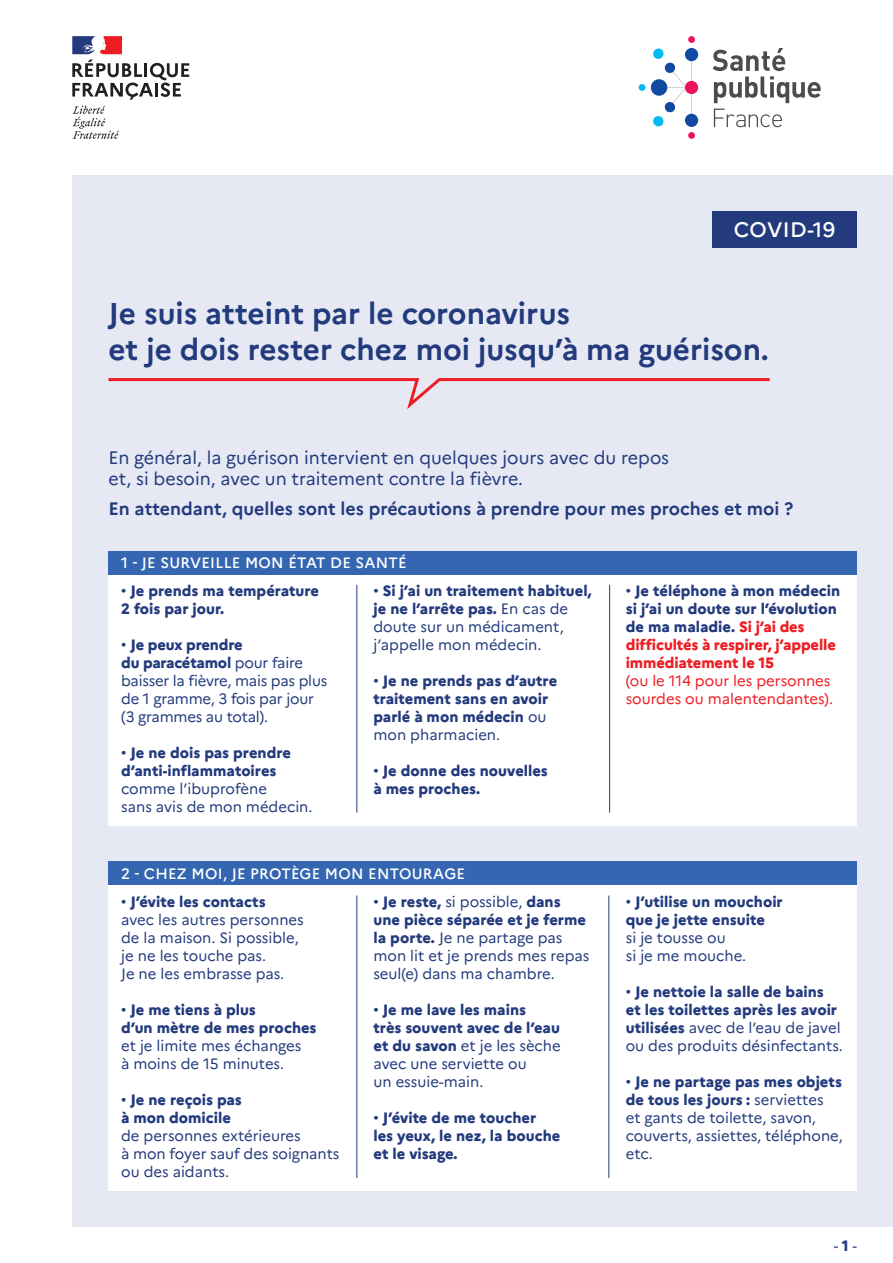
<style>
.page{position:relative;width:893px;height:1263px;background:#fff}
.page>*{position:absolute;margin:0;border:0;box-sizing:border-box;transform-origin:0 0}
.t1{font:700 30px/36px "Marianne";color:#233b7d}
.t2{font:500 21px "Marianne";letter-spacing:.02em;color:#fff}
.t3{font:18px/21px "Marianne";color:#233b7d}
.t4{font:700 18px "Marianne";color:#233b7d}
.t5{font:15px/18px "Marianne";color:#233b7d}
.t6{font:800 15px/18px "Marianne";color:#233b7d}
.t7{font:500 15px "Marianne";letter-spacing:.02em;color:#fff}
.t8{font:15px/18px "Marianne";color:#ee1d23}
.s1{font-weight:400}
.s2{font-weight:800}
.s3{color:#ee1d23}
</style>
<div class="page">
<div style="left:72px;top:175px;width:821px;height:1052px;background:#e6e9f4"></div>
<svg style="left:72px;top:106px;width:47px;height:33px"></svg>
<svg style="left:72px;top:36px;width:117px;height:64px"></svg>
<svg style="left:691px;top:61px;width:1px;height:20px"></svg>
<svg style="left:691px;top:94px;width:1px;height:20px"></svg>
<div style="left:685px;top:114px;width:13px;height:13px;background:#114aa0;border-radius:50%"></div>
<div style="left:685px;top:48px;width:13px;height:13px;background:#114aa0;border-radius:50%"></div>
<div style="left:685px;top:81px;width:13px;height:13px;background:#ed1160;border-radius:50%"></div>
<div style="left:639px;top:84px;width:6px;height:7px;background:#00baf1;border-radius:50%"></div>
<svg style="left:652px;top:48px;width:33px;height:79px"></svg>
<div style="left:688px;top:132px;width:7px;height:7px;background:#ed1160;border-radius:50%"></div>
<div style="left:688px;top:36px;width:7px;height:7px;background:#ed1160;border-radius:50%"></div>
<svg style="left:713px;top:48px;width:108px;height:55px"></svg>
<svg style="left:714px;top:109px;width:68px;height:18px"></svg>
<div style="left:108px;top:574px;width:749px;height:251px;background:#fff"></div>
<div style="left:108px;top:885px;width:749px;height:306px;background:#fff"></div>
<svg style="left:108px;top:378px;width:662px;height:31px"></svg>
<hr style="left:356px;top:895px;width:1px;height:283px;background:#233b7d">
<hr style="left:356px;top:585px;width:1px;height:228px;background:#233b7d">
<hr style="left:609px;top:585px;width:1px;height:228px;background:#233b7d">
<hr style="left:608px;top:895px;width:1px;height:283px;background:#233b7d">
<div style="left:108px;top:551px;width:749px;height:23px;background:#3566b1"></div>
<div style="left:108px;top:861px;width:749px;height:24px;background:#3566b1"></div>
<div style="left:712px;top:211px;width:145px;height:36px;background:#233b7d"></div>
<h2 class="t2" style="left:734px;top:217px;width:103px">COVID-19</h2>
<h1 class="t1" style="left:108px;top:295px;width:662px">Je suis atteint par le coronavirus<br>et je dois rester chez moi jusqu’à ma guérison.</h1>
<p class="t3" style="left:108px;top:447px;width:562px">En général, la guérison intervient en quelques jours avec du repos et, si besoin, avec un traitement contre la fièvre.</p>
<p class="t4" style="left:108px;top:497px;width:687px">En attendant, quelles sont les précautions à prendre pour mes proches et moi ?</p>
<p class="t7" style="left:121px;top:554px;width:287px">1 - JE SURVEILLE MON ÉTAT DE SANTÉ</p>
<p class="t6" style="left:121px;top:582px;width:199px"><span class="s1">•</span> Je prends ma température<br>2 fois par jour.</p>
<p class="t5" style="left:121px;top:636px;width:208px">• <span class="s2">Je peux prendre<br>du paracétamol</span> pour faire baisser la fièvre, mais pas plus de 1 gramme, 3 fois par jour (3 grammes au total).</p>
<p class="t6" style="left:121px;top:744px;width:171px"><span class="s1">•</span> Je ne dois pas prendre d’anti-inflammatoires</p>
<p class="t5" style="left:121px;top:780px;width:193px">comme l’ibuprofène<br>sans avis de mon médecin.</p>
<p class="t5" style="left:373px;top:582px;width:220px">• <span class="s2">Si j’ai un traitement habituel, je ne l’arrête pas.</span> En cas de doute sur un médicament, j’appelle mon médecin.</p>
<p class="t6" style="left:373px;top:672px;width:185px"><span class="s1">•</span> Je ne prends pas d’autre traitement sans en avoir parlé à mon médecin <span class="s1">ou mon pharmacien.</span></p>
<p class="t6" style="left:373px;top:762px;width:176px"><span class="s1">•</span> Je donne des nouvelles à mes proches.</p>
<p class="t7" style="left:121px;top:864px;width:345px">2 - CHEZ MOI, JE PROTÈGE MON ENTOURAGE</p>
<p class="t5" style="left:121px;top:892px;width:184px">• <span class="s2">J’évite les contacts<br></span>avec les autres personnes de la maison. Si possible, je ne les touche pas.<br>Je ne les embrasse pas.</p>
<p class="t6" style="left:121px;top:1000px;width:197px"><span class="s1">•</span> Je me tiens à plus<br>d’un mètre de mes proches</p>
<p class="t5" style="left:121px;top:1036px;width:182px">et je limite mes échanges à moins de 15 minutes.</p>
<p class="t6" style="left:121px;top:1090px;width:122px"><span class="s1">•</span> Je ne reçois pas à mon domicile</p>
<p class="t5" style="left:121px;top:1126px;width:220px">de personnes extérieures<br>à mon foyer sauf des soignants ou des aidants.</p>
<p class="t5" style="left:373px;top:892px;width:217px">• <span class="s2">Je reste,</span> si possible, <span class="s2">dans une pièce séparée et je ferme la porte.</span> Je ne partage pas mon lit et je prends mes repas seul(e) dans ma chambre.</p>
<p class="t6" style="left:373px;top:1000px;width:189px"><span class="s1">•</span> Je me lave les mains<br>très souvent avec de l’eau et du savon <span class="s1">et je les sèche avec une serviette ou<br>un essuie-main.</span></p>
<p class="t6" style="left:373px;top:1108px;width:188px"><span class="s1">•</span> J’évite de me toucher<br>les yeux, le nez, la bouche et le visage.</p>
<p class="t6" style="left:626px;top:582px;width:216px"><span class="s1">•</span> Je téléphone à mon médecin si j’ai un doute sur l’évolution de ma maladie. <span class="s3">Si j’ai des difficultés à respirer, j’appelle immédiatement le 15</span></p>
<p class="t8" style="left:626px;top:672px;width:209px">(ou le 114 pour les personnes sourdes ou malentendantes).</p>
<p class="t6" style="left:626px;top:892px;width:158px"><span class="s1">•</span> J’utilise un mouchoir que je jette ensuite</p>
<p class="t5" style="left:626px;top:928px;width:122px">si je tousse ou<br>si je me mouche.</p>
<p class="t6" style="left:626px;top:982px;width:218px"><span class="s1">•</span> Je nettoie la salle de bains<br>et les toilettes après les avoir utilisées <span class="s1">avec de l’eau de javel ou des produits désinfectants.</span></p>
<p class="t5" style="left:626px;top:1072px;width:219px">• <span class="s2">Je ne partage pas mes objets de tous les jours :</span> serviettes<br>et gants de toilette, savon, couverts, assiettes, téléphone, etc.</p>
<p class="t5" style="left:834px;top:1236px;width:25px">- <span class="s2">1</span> -</p>
</div>
